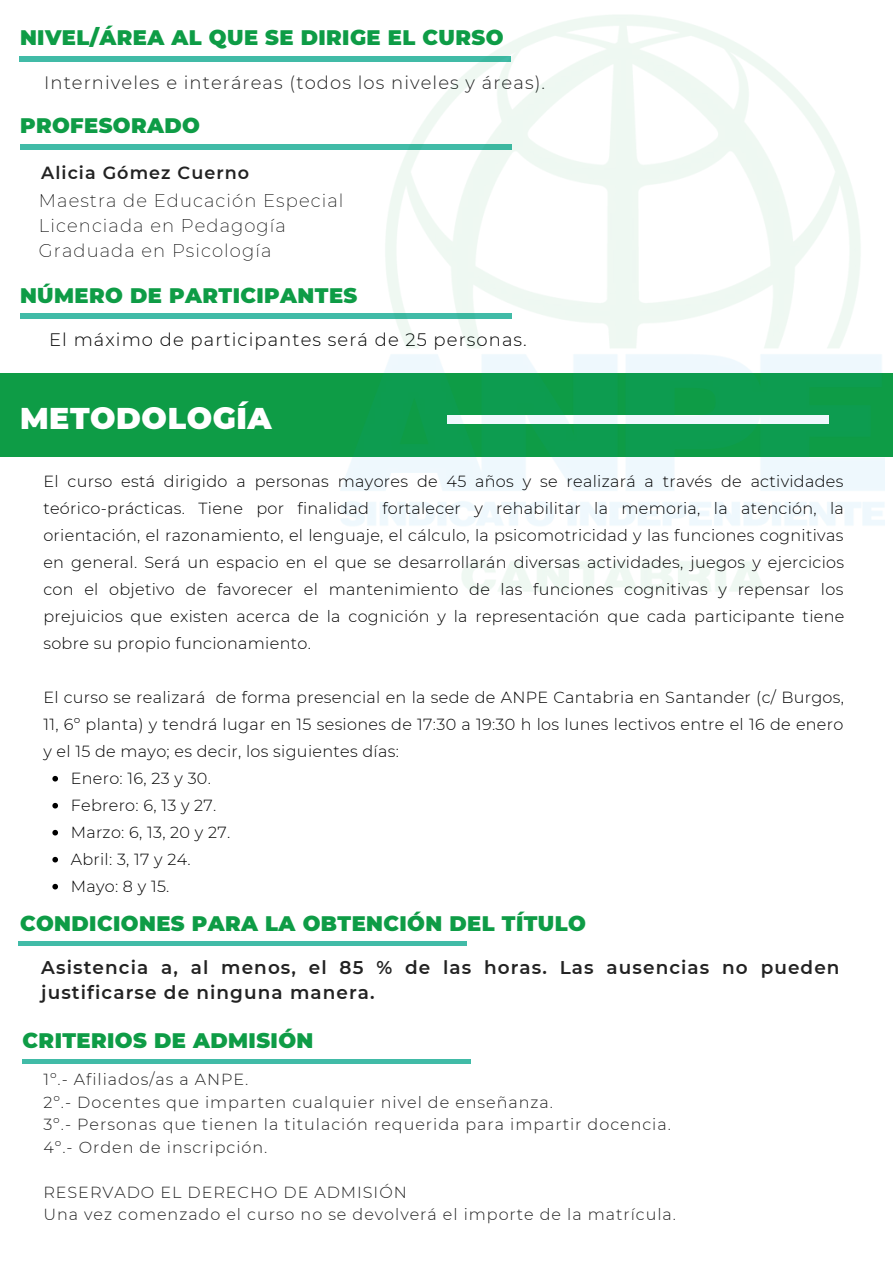
<style>
.page{position:relative;width:893px;height:1264px;background:#fff}
.page>*{position:absolute;margin:0;border:0;box-sizing:border-box;transform-origin:0 0}
.t1{font:900 30px "Montserrat";letter-spacing:.02em;color:#fff}
.t2{font:900 21px "Montserrat";letter-spacing:.02em;color:#0e9c46}
.t3{font:600 18.45px/24.8px "Montserrat";letter-spacing:.06em;color:#222}
.t4{font:200 18px/24.8px "Montserrat";letter-spacing:.06em;color:#000}
.t5{font:300 18px "Montserrat";letter-spacing:.06em;color:#222}
.t6{font:300 18px "Montserrat";letter-spacing:.06em;color:#000}
.t7{font:600 17.55px "Montserrat";letter-spacing:.06em;color:#222}
.t8{font:300 16.05px/27px "Montserrat";letter-spacing:.02em;color:#000;text-align:justify}
.t9{font:300 16.05px/22.5px "Montserrat";letter-spacing:.06em;color:#222}
</style>
<div class="page">
<div style="left:0;top:373px;width:892px;height:84px;background:#0e9c46"></div>
<div style="left:20px;top:144px;width:492px;height:5px;background:#41bba7"></div>
<div style="left:20px;top:313px;width:492px;height:5px;background:#41bba7"></div>
<div style="left:23px;top:1059px;width:447px;height:5px;background:#41bba7"></div>
<div style="left:19px;top:55px;width:491px;height:6px;background:#41bba7"></div>
<div style="left:19px;top:940px;width:447px;height:5px;background:#41bba7"></div>
<img style="left:341px;top:15px;width:543px;height:576px">
<svg style="left:52px;top:776px;width:6px;height:5px"></svg>
<svg style="left:52px;top:802px;width:6px;height:6px"></svg>
<svg style="left:52px;top:829px;width:6px;height:6px"></svg>
<svg style="left:52px;top:856px;width:6px;height:6px"></svg>
<svg style="left:52px;top:883px;width:6px;height:6px"></svg>
<h2 class="t2" style="left:20px;top:25px;width:485px">NIVEL/ÁREA AL QUE SE DIRIGE EL CURSO</h2>
<p class="t5" style="left:44px;top:72px;width:502px">Interniveles e interáreas (todos los niveles y áreas).</p>
<h2 class="t2" style="left:20px;top:113px;width:182px">PROFESORADO</h2>
<p class="t7" style="left:41px;top:162px;width:209px">Alicia Gómez Cuerno</p>
<p class="t4" style="left:39px;top:188px;width:306px">Maestra de Educación Especial<br>Licenciada en Pedagogía<br>Graduada en Psicología</p>
<h2 class="t2" style="left:20px;top:282px;width:339px">NÚMERO DE PARTICIPANTES</h2>
<p class="t6" style="left:49px;top:328px;width:479px">El máximo de participantes será de 25 personas.</p>
<h1 class="t1" style="left:20px;top:400px;width:253px">METODOLOGÍA</h1>
<p class="t8" style="left:43px;top:467px;width:802px">El curso está dirigido a personas mayores de 45 años y se realizará a través de actividades teórico-prácticas. Tiene por finalidad fortalecer y rehabilitar la memoria, la atención, la orientación, el razonamiento, el lenguaje, el cálculo, la psicomotricidad y las funciones cognitivas en general. Será un espacio en el que se desarrollarán diversas actividades, juegos y ejercicios con el objetivo de favorecer el mantenimiento de las funciones cognitivas y repensar los prejuicios que existen acerca de la cognición y la representación que cada participante tiene sobre su propio funcionamiento.</p>
<p class="t8" style="left:43px;top:683px;width:802px">El curso se realizará de forma presencial en la sede de ANPE Cantabria en Santander (c/ Burgos, 11, 6º planta) y tendrá lugar en 15 sesiones de 17:30 a 19:30 h los lunes lectivos entre el 16 de enero y el 15 de mayo; es decir, los siguientes días:</p>
<p class="t8" style="left:71px;top:764px;width:161px;text-align:left">Enero: 16, 23 y 30.<br>Febrero: 6, 13 y 27.<br>Marzo: 6, 13, 20 y 27.<br>Abril: 3, 17 y 24.<br>Mayo: 8 y 15.</p>
<h2 class="t2" style="left:20px;top:910px;width:567px">CONDICIONES PARA LA OBTENCIÓN DEL TÍTULO</h2>
<p class="t3" style="left:41px;top:954px;width:799px">Asistencia a, al menos, el 85 % de las horas. Las ausencias no pueden justificarse de ninguna manera.</p>
<h2 class="t2" style="left:23px;top:1027px;width:292px">CRITERIOS DE ADMISIÓN</h2>
<p class="t9" style="left:43px;top:1068px;width:629px">1º.- Afiliados/as a ANPE.<br>2º.- Docentes que imparten cualquier nivel de enseñanza.<br>3º.- Personas que tienen la titulación requerida para impartir docencia.<br>4º.- Orden de inscripción.</p>
<p class="t9" style="left:43px;top:1180px;width:634px">RESERVADO EL DERECHO DE ADMISIÓN<br>Una vez comenzado el curso no se devolverá el importe de la matrícula.</p>
</div>
